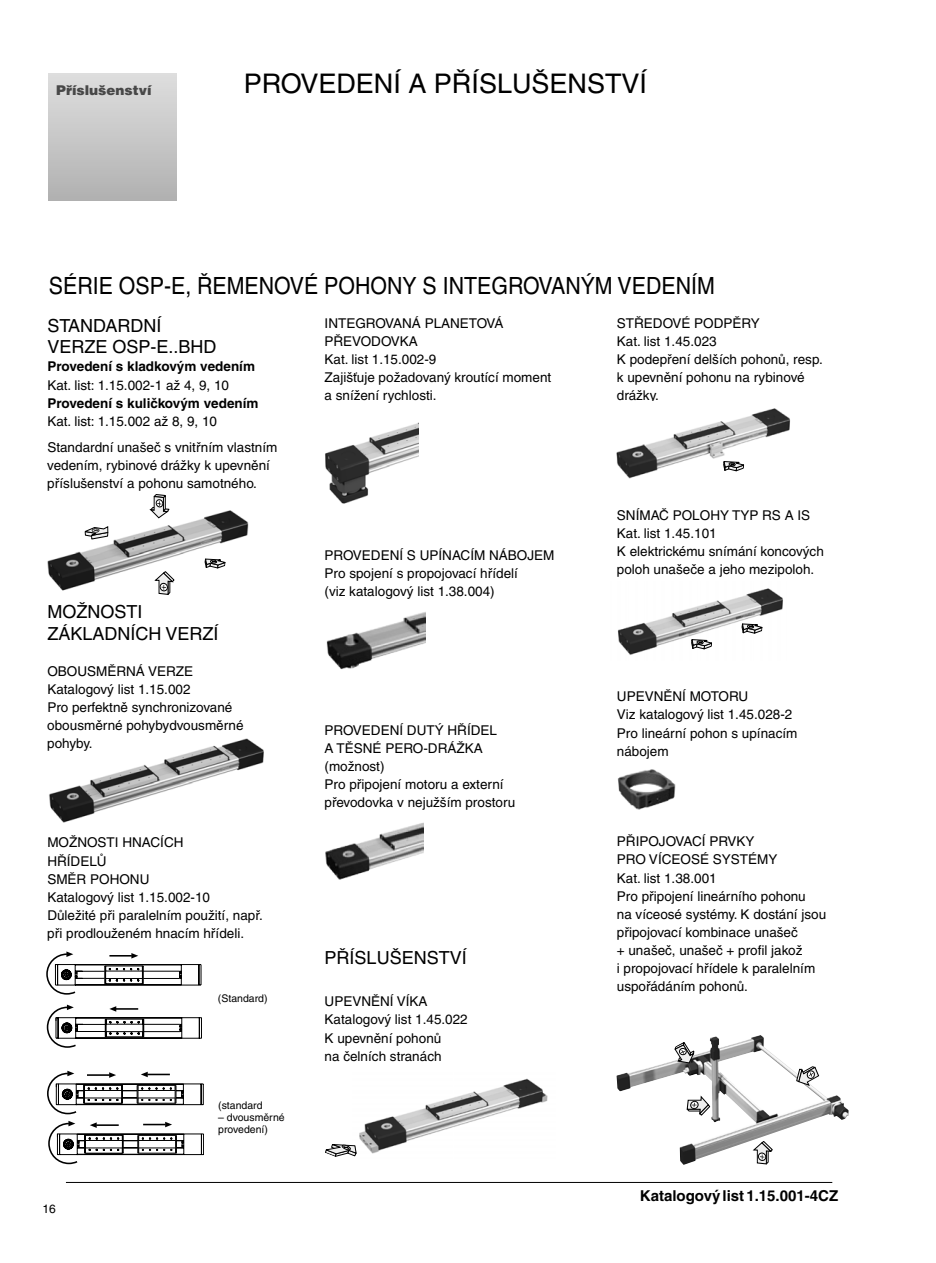
<style>
.page{position:relative;width:936px;height:1263px;background:#fff}
.page>*{position:absolute;margin:0;border:0;box-sizing:border-box;transform-origin:0 0}
.t1{font:27px "Helvetica CE";color:#000}
.t2{font:23.7px "Helvetica CE";color:#000;scale:.9 1}
.t3{font:18px/21.1px "Helvetica CE";color:#000}
.t4{font:700 15px "Helvetica CE";color:#000}
.t5{font:13.5px/18px "Helvetica CE";color:#000}
.t6{font:700 13.5px "Helvetica CE";color:#000}
.t7{font:900 13.5px "Helvetica CE";color:#484848}
.t8{font:12px "Helvetica CE";color:#000}
.t9{font:10.5px/12px "Helvetica CE";color:#000}
</style>
<div class="page">
<img style="left:47px;top:509px;width:202px;height:82px">
<svg style="left:204px;top:558px;width:22px;height:11px"></svg>
<svg style="left:150px;top:494px;width:19px;height:24px"></svg>
<svg style="left:155px;top:571px;width:19px;height:24px"></svg>
<svg style="left:84px;top:526px;width:24px;height:13px"></svg>
<svg style="left:46px;top:951px;width:155px;height:44px"></svg>
<svg style="left:46px;top:1004px;width:155px;height:44px"></svg>
<svg style="left:47px;top:1071px;width:156px;height:43px"></svg>
<svg style="left:48px;top:1121px;width:156px;height:43px"></svg>
<img style="left:49px;top:738px;width:215px;height:85px">
<div style="left:49px;top:73px;width:127px;height:127px;background:linear-gradient(to bottom,#dedede,#b1b1b1)"></div>
<hr style="left:66px;top:1182px;width:766px;height:1px;background:#000">
<img style="left:359px;top:1078px;width:189px;height:76px">
<svg style="left:325px;top:1144px;width:32px;height:13px"></svg>
<img style="left:616px;top:408px;width:174px;height:71px">
<svg style="left:722px;top:460px;width:22px;height:12px"></svg>
<img style="left:616px;top:1035px;width:232px;height:130px">
<svg style="left:671px;top:1041px;width:26px;height:26px"></svg>
<svg style="left:753px;top:1141px;width:19px;height:23px"></svg>
<svg style="left:792px;top:1063px;width:29px;height:26px"></svg>
<svg style="left:686px;top:1096px;width:24px;height:19px"></svg>
<img style="left:325px;top:423px;width:93px;height:81px">
<img style="left:617px;top:588px;width:166px;height:67px">
<svg style="left:741px;top:623px;width:22px;height:11px"></svg>
<svg style="left:690px;top:638px;width:22px;height:12px"></svg>
<img style="left:326px;top:612px;width:99px;height:58px">
<img style="left:325px;top:823px;width:98px;height:57px">
<img style="left:617px;top:769px;width:58px;height:41px">
<p class="t7" style="left:56px;top:85px;width:97px">Příslušenství</p>
<h1 class="t1" style="left:244px;top:74px;width:405px">PROVEDENÍ A PŘÍSLUŠENSTVÍ</h1>
<h2 class="t2" style="left:49px;top:277px;width:741px">SÉRIE OSP-E, ŘEMENOVÉ POHONY S INTEGROVANÝM VEDENÍM</h2>
<p class="t5" style="left:324px;top:316px;width:228px">INTEGROVANÁ PLANETOVÁ<br>PŘEVODOVKA<br>Kat. list 1.15.002-9<br>Zajišťuje požadovaný kroutící moment a snížení rychlosti.</p>
<p class="t5" style="left:616px;top:315px;width:207px">STŘEDOVÉ PODPĚRY<br>Kat. list 1.45.023<br>K podepření delších pohonů, resp. k upevnění pohonu na rybinové drážky.</p>
<h3 class="t3" style="left:47px;top:317px;width:171px">STANDARDNÍ<br>VERZE OSP-E..BHD</h3>
<p class="t6" style="left:47px;top:362px;width:209px">Provedení s kladkovým vedením</p>
<p class="t5" style="left:47px;top:377px;width:183px">Kat. list: 1.15.002-1 až 4, 9, 10</p>
<p class="t6" style="left:47px;top:398px;width:213px">Provedení s kuličkovým vedením</p>
<p class="t5" style="left:47px;top:409px;width:231px;line-height:26.5px">Kat. list: 1.15.002 až 8, 9, 10<br>Standardní unašeč s vnitřním vlastním</p>
<p class="t5" style="left:47px;top:458px;width:224px">vedením, rybinové drážky k upevnění příslušenství a pohonu samotného.</p>
<h3 class="t3" style="left:47px;top:604px;width:173px">MOŽNOSTI<br>ZÁKLADNÍCH VERZÍ</h3>
<p class="t5" style="left:47px;top:664px;width:198px">OBOUSMĚRNÁ VERZE<br>Katalogový list 1.15.002<br>Pro perfektně synchronizované obousměrné pohybydvousměrné pohyby.</p>
<p class="t5" style="left:47px;top:835px;width:217px">MOŽNOSTI HNACÍCH<br>HŘÍDELŮ<br>SMĚR POHONU<br>Katalogový list 1.15.002-10<br>Důležité při paralelním použití, např. při prodlouženém hnacím hřídeli.</p>
<p class="t9" style="left:218px;top:994px;width:51px">(Stan dard)</p>
<p class="t8" style="left:43px;top:1204px;width:15px">16</p>
<p class="t9" style="left:218px;top:1100px;width:46px">(standard</p>
<p class="t9" style="left:218px;top:1112px;width:68px">– dvousměrné provedení)</p>
<p class="t5" style="left:324px;top:548px;width:231px">PROVEDENÍ S UPÍNACÍM NÁBOJEM<br>Pro spojení s propojovací hřídelí<br>(viz katalogový list 1.38.004)</p>
<p class="t5" style="left:324px;top:723px;width:192px">PROVEDENÍ DUTÝ HŘÍDEL<br>A TĚSNÉ PERO-DRÁŽKA (možnost)<br>Pro připojení motoru a externí převodovka v nejužším prostoru</p>
<h3 class="t3" style="left:324px;top:949px;width:144px">PŘÍSLUŠENSTVÍ</h3>
<p class="t5" style="left:324px;top:994px;width:145px">UPEVNĚNÍ VÍKA<br>Katalogový list 1.45.022<br>K upevnění pohonů<br>na čelních stranách</p>
<p class="t5" style="left:616px;top:507px;width:208px">SNÍMAČ POLOHY TYP RS A IS<br>Kat. list 1.45.101<br>K elektrickému snímání koncových poloh unašeče a jeho mezipoloh.</p>
<p class="t5" style="left:616px;top:689px;width:182px">UPEVNĚNÍ MOTORU<br>Viz katalogový list 1.45.028-2<br>Pro lineární pohon s upínacím nábojem</p>
<p class="t5" style="left:616px;top:834px;width:211px">PŘIPOJOVACÍ PRVKY<br>PRO VÍCEOSÉ SYSTÉMY<br>Kat. list 1.38.001<br>Pro připojení lineárního pohonu<br>na víceosé systémy. K dostání jsou připojovací kombinace unašeč<br>+ unašeč, unašeč + profil jakož<br>i propojovací hřídele k paralelním uspořádáním pohonů.</p>
<p class="t4" style="left:640px;top:1190px;width:200px">Katalogový list 1.15.001-4CZ</p>
</div>
